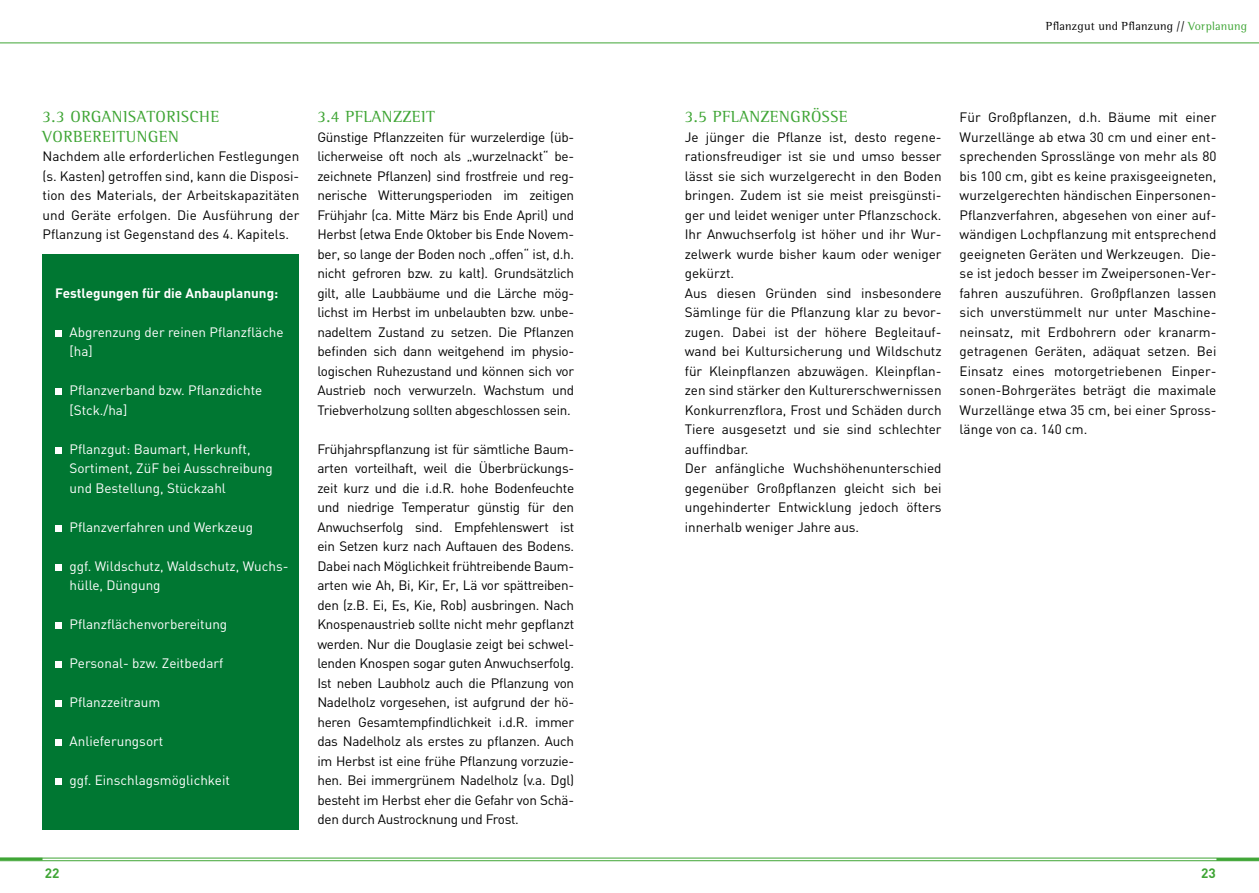
<style>
.page{position:relative;width:1259px;height:893px;background:#fff}
.page>*{position:absolute;margin:0;border:0;box-sizing:border-box;transform-origin:0 0}
.t1{font:16.5px/19.5px "Rotis Semi Serif";letter-spacing:.03em;color:#3fa535}
.t2{font:13.5px/19.5px "DIN";color:#000;text-align:justify}
.t3{font:13.5px/19.5px "DIN";color:#fff}
.t4{font:700 13.5px "DINOT";color:#fff}
.t5{font:700 13.5px "DINOT";color:#3fa535}
.t6{font:12px "Rotis Semi Serif";letter-spacing:.015em;color:#000}
.s1{color:#3fa535}
</style>
<div class="page">
<hr style="left:0;top:858px;width:1259px;height:1px;background:#3fa535">
<hr style="left:0;top:860px;width:1259px;height:1px;background:#3fa535">
<svg style="left:0;top:858px;width:43px;height:2px"></svg>
<svg style="left:1216px;top:858px;width:43px;height:3px"></svg>
<hr style="left:0;top:43px;width:1259px;height:1px;background:#3fa535">
<div style="left:43px;top:254px;width:256px;height:575px;background:#007732"></div>
<div style="left:55px;top:330px;width:7px;height:7px;background:#fff"></div>
<div style="left:55px;top:388px;width:7px;height:7px;background:#fff"></div>
<div style="left:55px;top:447px;width:7px;height:7px;background:#fff"></div>
<div style="left:55px;top:525px;width:7px;height:7px;background:#fff"></div>
<div style="left:55px;top:564px;width:7px;height:7px;background:#fff"></div>
<div style="left:55px;top:622px;width:7px;height:7px;background:#fff"></div>
<div style="left:55px;top:661px;width:7px;height:7px;background:#fff"></div>
<div style="left:55px;top:700px;width:7px;height:7px;background:#fff"></div>
<div style="left:55px;top:739px;width:7px;height:7px;background:#fff"></div>
<div style="left:55px;top:778px;width:7px;height:7px;background:#fff"></div>
<p class="t1" style="left:43px;top:107px;width:178px">3.3 ORGANISATORISCHE<br>VORBEREITUNGEN</p>
<p class="t2" style="left:43px;top:146px;width:258px">Nachdem alle erforderlichen Festlegungen (s. Kasten) getroffen sind, kann die Disposi&shy;tion des Materials, der Arbeitskapazitäten und Geräte erfolgen. Die Ausführung der Pflanzung ist Gegenstand des 4. Kapitels.</p>
<p class="t4" style="left:55px;top:284px;width:225px">Festlegungen für die Anbauplanung:</p>
<p class="t3" style="left:70px;top:322px;width:216px">Abgrenzung der reinen Pflanzfläche [ha]</p>
<p class="t3" style="left:70px;top:380px;width:194px">Pflanzverband bzw. Pflanzdichte [Stck./ha]</p>
<p class="t3" style="left:70px;top:439px;width:205px">Pflanzgut: Baumart, Herkunft,<br>Sortiment, ZüF bei Ausschreibung und Bestellung, Stückzahl</p>
<p class="t3" style="left:70px;top:517px;width:185px">Pflanzverfahren und Werkzeug</p>
<p class="t3" style="left:70px;top:556px;width:220px">ggf. Wildschutz, Waldschutz, Wuchs&shy;hülle, Düngung</p>
<p class="t3" style="left:70px;top:614px;width:159px">Pflanzflächenvorbereitung</p>
<p class="t3" style="left:70px;top:653px;width:155px">Personal- bzw. Zeitbedarf</p>
<p class="t3" style="left:70px;top:692px;width:92px">Pflanzzeitraum</p>
<p class="t3" style="left:70px;top:731px;width:95px">Anlieferungsort</p>
<p class="t3" style="left:70px;top:770px;width:162px">ggf. Einschlagsmöglichkeit</p>
<p class="t1" style="left:317px;top:107px;width:119px">3.4 PFLANZZEIT</p>
<p class="t2" style="left:317px;top:127px;width:258px">Günstige Pflanzzeiten für wurzelerdige (üb&shy;licherweise oft noch als „wurzelnackt“ be&shy;zeichnete Pflanzen) sind frostfreie und reg&shy;nerische Witterungsperioden im zeitigen Frühjahr (ca. Mitte März bis Ende April) und Herbst (etwa Ende Oktober bis Ende Novem&shy;ber, so lange der Boden noch „offen“ ist, d.h. nicht gefroren bzw. zu kalt). Grundsätzlich gilt, alle Laubbäume und die Lärche mög&shy;lichst im Herbst im unbelaubten bzw. unbe&shy;nadeltem Zustand zu setzen. Die Pflanzen befinden sich dann weitgehend im physio&shy;logischen Ruhezustand und können sich vor Austrieb noch verwurzeln. Wachstum und Triebverholzung sollten abgeschlossen sein.</p>
<p class="t2" style="left:317px;top:439px;width:258px">Frühjahrspflanzung ist für sämtliche Baum&shy;arten vorteilhaft, weil die Überbrückungs&shy;zeit kurz und die i.d.R. hohe Bodenfeuchte und niedrige Temperatur günstig für den Anwuchserfolg sind. Empfehlenswert ist ein Setzen kurz nach Auftauen des Bodens.<br>Dabei nach Möglichkeit frühtreibende Baum&shy;arten wie Ah, Bi, Kir, Er, Lä vor spättreiben&shy;den (z.B. Ei, Es, Kie, Rob) ausbringen. Nach Knospenaustrieb sollte nicht mehr gepflanzt werden. Nur die Douglasie zeigt bei schwel&shy;lenden Knospen sogar guten Anwuchserfolg.<br>Ist neben Laubholz auch die Pflanzung von Nadelholz vorgesehen, ist aufgrund der hö&shy;heren Gesamtempfindlichkeit i.d.R. immer das Nadelholz als erstes zu pflanzen. Auch im Herbst ist eine frühe Pflanzung vorzuzie&shy;hen. Bei immergrünem Nadelholz (v.a. Dgl) besteht im Herbst eher die Gefahr von Schä&shy;den durch Austrocknung und Frost.</p>
<p class="t6" style="left:1045px;top:19px;width:203px">Pflanzgut und Pflanzung // <span class="s1">Vorplanung</span></p>
<p class="t1" style="left:685px;top:107px;width:164px">3.5 PFLANZENGRÖSSE</p>
<p class="t2" style="left:685px;top:127px;width:258px;text-align:left">Je jünger die Pflanze ist, desto regene&shy;rationsfreudiger ist sie und umso besser lässt sie sich wurzelgerecht in den Boden bringen. Zudem ist sie meist preisgünsti&shy;ger und leidet weniger unter Pflanzschock.<br>Ihr Anwuchserfolg ist höher und ihr Wur&shy;zelwerk wurde bisher kaum oder weniger gekürzt.<br>Aus diesen Gründen sind insbesondere Sämlinge für die Pflanzung klar zu bevor&shy;zugen. Dabei ist der höhere Begleitauf&shy;wand bei Kultursicherung und Wildschutz für Kleinpflanzen abzuwägen. Kleinpflan&shy;zen sind stärker den Kulturerschwernissen Konkurrenzflora, Frost und Schäden durch Tiere ausgesetzt und sie sind schlechter auffindbar.<br>Der anfängliche Wuchshöhenunterschied gegenüber Großpflanzen gleicht sich bei ungehinderter Entwicklung jedoch öfters innerhalb weniger Jahre aus.</p>
<p class="t2" style="left:959px;top:107px;width:258px">Für Großpflanzen, d.h. Bäume mit einer Wurzellänge ab etwa 30 cm und einer ent&shy;sprechenden Sprosslänge von mehr als 80 bis 100 cm, gibt es keine praxisgeeigneten, wurzelgerechten händischen Einpersonen-Pflanzverfahren, abgesehen von einer auf&shy;wändigen Lochpflanzung mit entsprechend geeigneten Geräten und Werkzeugen. Die&shy;se ist jedoch besser im Zweipersonen-Ver&shy;fahren auszuführen. Großpflanzen lassen sich unverstümmelt nur unter Maschine&shy;neinsatz, mit Erdbohrern oder kranarm&shy;getragenen Geräten, adäquat setzen. Bei Einsatz eines motorgetriebenen Einper&shy;sonen-Bohrgerätes beträgt die maximale Wurzellänge etwa 35 cm, bei einer Spross&shy;länge von ca. 140 cm.</p>
<p class="t5" style="left:45px;top:864px;width:16px">22</p>
<p class="t5" style="left:1201px;top:864px;width:16px">23</p>
</div>
